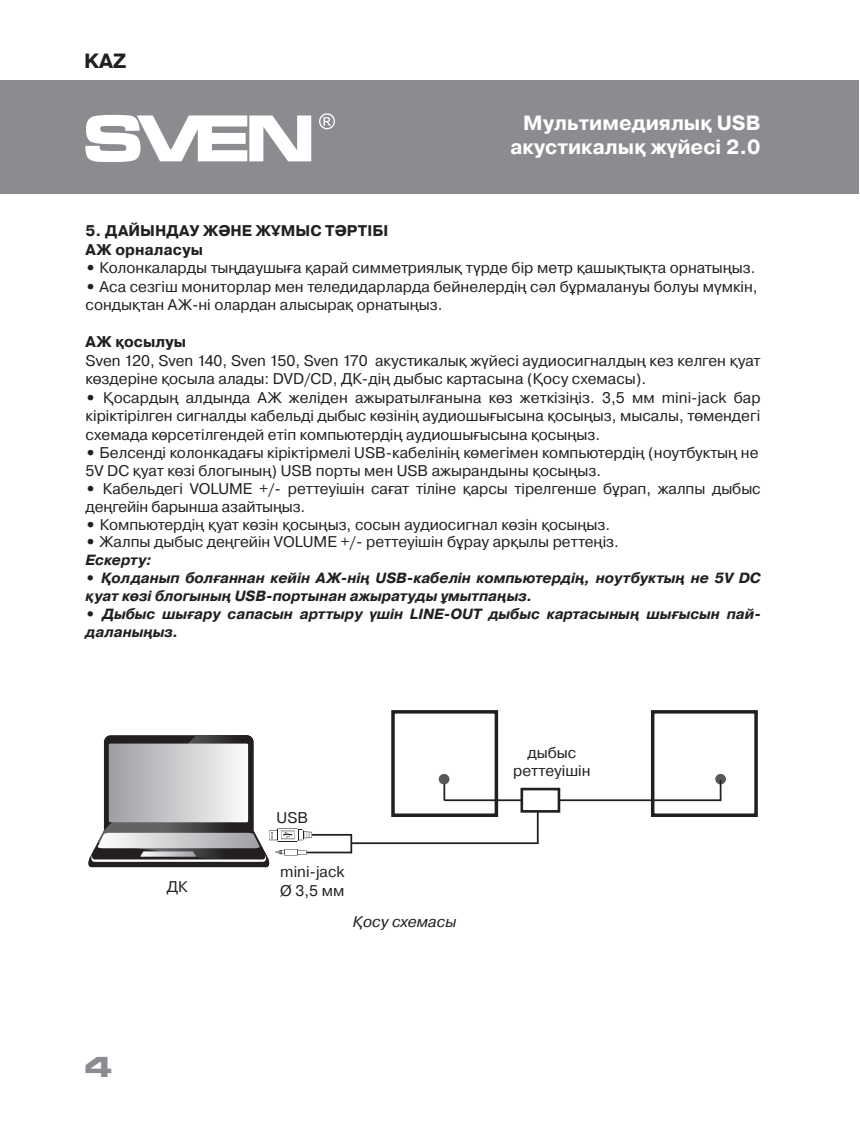
<style>
.page{position:relative;width:860px;height:1132px;background:#fff}
.page>*{position:absolute;margin:0;border:0;box-sizing:border-box;transform-origin:0 0}
.t1{font:700 28px "Micra";color:#8a8c8f}
.t2{font:700 20.65px/24.2px "Pragmatica";color:#fff;text-align:right}
.t3{font:700 20.65px "Pragmatica";color:#231f20}
.t4{font:15.4px/18.6px "Pragmatica";color:#231f20}
.t5{font:700 15.4px/18.6px "Pragmatica";color:#231f20}
.t6{font:italic 15.4px "Pragmatica";color:#231f20}
.t7{font:italic 700 14.7px/17.8px "Pragmatica";color:#231f20}
.s1{font-weight:700}
.s2{font-style:normal}
</style>
<div class="page">
<div style="left:0;top:81px;width:858px;height:113px;background:#8a8c8f"></div>
<hr style="left:352px;top:842px;width:186px;height:1px;background:#231f20">
<svg style="left:88px;top:735px;width:224px;height:131px"></svg>
<hr style="left:444px;top:799px;width:277px;height:1px;background:#231f20">
<hr style="left:443px;top:780px;width:2px;height:20px;background:#231f20">
<div style="left:391px;top:709px;width:107px;height:107px;border:4px solid #231f20"></div>
<div style="left:651px;top:709px;width:106px;height:107px;border:4px solid #231f20"></div>
<div style="left:715px;top:773px;width:11px;height:11px;background:#57585a;border-radius:50%"></div>
<div style="left:438px;top:773px;width:11px;height:11px;background:#57585a;border-radius:50%"></div>
<hr style="left:307px;top:851px;width:45px;height:2px;background:#231f20">
<hr style="left:311px;top:833px;width:41px;height:2px;background:#231f20">
<div style="left:520px;top:787px;width:40px;height:25px;background:#fff;border:3px solid #231f20"></div>
<hr style="left:719px;top:779px;width:2px;height:21px;background:#231f20">
<hr style="left:537px;top:811px;width:1px;height:32px;background:#231f20">
<hr style="left:350px;top:833px;width:2px;height:20px;background:#231f20">
<svg style="left:85px;top:115px;width:226px;height:47px"></svg>
<svg style="left:319px;top:113px;width:16px;height:16px"></svg>
<h2 class="t3" style="left:84px;top:48px;width:44px">KAZ</h2>
<h2 class="t2" style="left:510px;top:111px;width:252px">Мультимедиялық USB акустикалық жүйеci 2.0</h2>
<p class="t5" style="left:86px;top:222px;width:304px">5. ДАЙЫНДАУ ЖӘНЕ ЖҰМЫС ТӘРТІБІ<br>АЖ орналасуы</p>
<p class="t4" style="left:86px;top:259px;width:671px"><span class="s1">•</span> Колонкаларды тыңдаушыға қарай симметриялық түрде бір метр қашықтықта орнатыңыз.</p>
<p class="t4" style="left:86px;top:278px;width:673px"><span class="s1">•</span> Аса сезгіш мониторлар мен теледидарларда бейнелердің сәл бұрмалануы болуы мүмкін, сондықтан АЖ-ні олардан алысырақ орнатыңыз.</p>
<p class="t5" style="left:86px;top:333px;width:102px">АЖ қосылуы</p>
<p class="t4" style="left:86px;top:351px;width:676px">Sven 120, Sven 140, Sven 150, Sven 170 акустикалық жүйесі аудиосигналдың кез келген қуат көздеріне қосыла алады: DVD/CD, ДК-дің дыбыс картасына (Қосу схемасы).</p>
<p class="t4" style="left:86px;top:388px;width:676px;text-align:justify"><span class="s1">•</span> Қосардың алдында АЖ желіден ажыратылғанына көз жеткізіңіз. 3,5 мм mini-jack бар кіріктірілген сигналды кабельді дыбыс көзінің аудиошығысына қосыңыз, мысалы, төмендегі схемада көрсетілгендей етіп компьютердің аудиошығысына қосыңыз.</p>
<p class="t4" style="left:86px;top:444px;width:674px"><span class="s1">•</span> Белсенді колонкадағы кіріктірмелі USB-кабелінің көмегімен компьютердің (ноутбуктың не<br>5V DC қуат көзі блогының) USB порты мен USB ажырандыны қосыңыз.</p>
<p class="t4" style="left:86px;top:479px;width:676px"><span class="s1">•</span> Кабельдегі VOLUME +/- реттеуішін сағат тіліне қарсы тірелгенше бұрап, жалпы дыбыс деңгейін барынша азайтыңыз.</p>
<p class="t4" style="left:86px;top:515px;width:526px"><span class="s1">•</span> Компьютердің қуат көзін қосыңыз, сосын аудиосигнал көзін қосыңыз.</p>
<p class="t4" style="left:86px;top:533px;width:535px"><span class="s1">•</span> Жалпы дыбыс деңгейін VOLUME +/- реттеуішін бұрау арқылы реттеңіз.</p>
<p class="t7" style="left:86px;top:551px;width:68px">Ескерту:</p>
<p class="t7" style="left:86px;top:569px;width:676px"><span class="s2">•</span> Қолданып болғаннан кейін АЖ-нің USB-кабелін компьютердің, ноутбуктың не 5V DC қуат көзі блогының USB-портынан ажыратуды ұмытпаңыз.</p>
<p class="t7" style="left:86px;top:605px;width:676px"><span class="s2">•</span> Дыбыс шығару сапасын арттыру үшін LINE-OUT дыбыс картасының шығысын пай&shy;даланыңыз.</p>
<p class="t4" style="left:167px;top:877px;width:23px">ДК</p>
<h1 class="t1" style="left:84px;top:1051px;width:30px">4</h1>
<p class="t4" style="left:276px;top:808px;width:33px">USB</p>
<p class="t4" style="left:280px;top:862px;width:66px">mini-jack<br>Ø 3,5 мм</p>
<p class="t6" style="left:353px;top:911px;width:105px">Қосу схемасы</p>
<p class="t4" style="left:513px;top:743px;width:79px;text-align:center">дыбыс реттеуішін</p>
</div>
